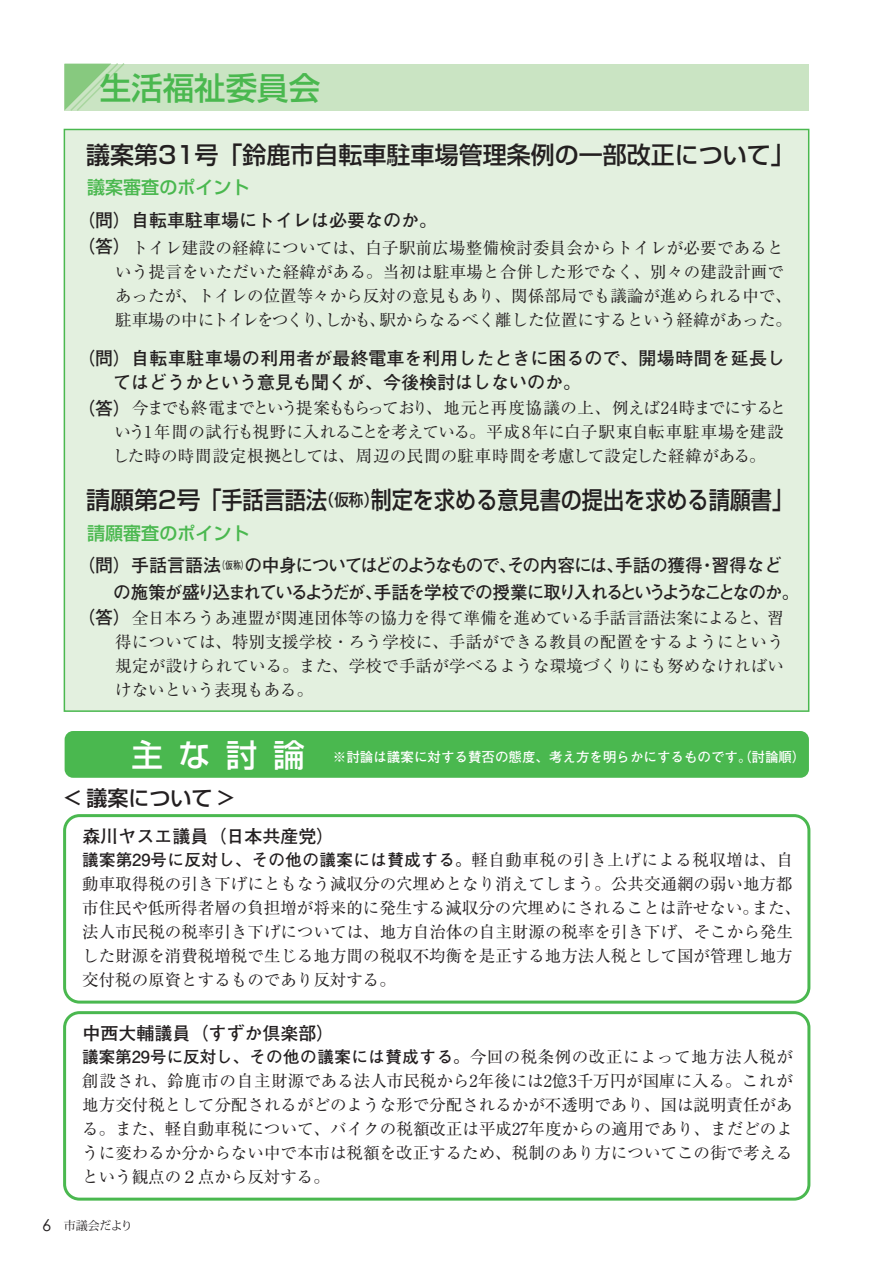
<style>
.page{position:relative;width:895px;height:1263px;background:#fff}
.page>*{position:absolute;margin:0;border:0;box-sizing:border-box;transform-origin:0 0}
.t1{font:500 31.5px "Shin Go Pr 5";color:#4ab84f}
.t2{font:500 31.5px "Shin Go Pr 5";color:#fff}
.t3{font:500 24px "Shin Go Pr 5";color:#231f20}
.t4{font:500 21px "Shin Go Pr 5";color:#231f20}
.t5{font:700 18px/24px "Futo Go B101 Pr 5";color:#231f20}
.t6{font:700 18px/27px "Futo Go B101 Pr 5";letter-spacing:-.075em;color:#231f20}
.t7{font:500 18px "Shin Go Pr 5";color:#4ab84f}
.t8{font:16.5px/24px "Ryumin Pr 5";color:#231f20}
.t9{font:700 16.5px "Futo Go B101 Pr 5";letter-spacing:.03em;color:#231f20}
.t10{font:700 13.5px "Futo Go B101 Pr 5";color:#fff}
.t11{font:12px "Koz Min Pro";letter-spacing:-.03em;color:#231f20}
.s1{font-family:"Futo Go B101 Pr 5";font-weight:700;font-size:18px}
.s2{font-size:16.5px}
.s3{font-family:"Ryumin Pr 5";font-weight:400}
.s4{font-family:"Century Gothic";font-size:16.5px}
</style>
<div class="page">
<div style="left:65px;top:731px;width:744px;height:47px;background:#4ab84f;border-radius:9px"></div>
<div style="left:63px;top:814px;width:747px;height:189px;border:3px solid #4ab84f;border-radius:15px"></div>
<div style="left:63px;top:1011px;width:747px;height:189px;border:3px solid #4ab84f;border-radius:15px"></div>
<div style="left:64px;top:64px;width:745px;height:46px;background:#cae4c3"></div>
<svg style="left:64px;top:63px;width:62px;height:48px"></svg>
<div style="left:64px;top:129px;width:745px;height:583px;background:#e3f0df;border:2px solid #4ab84f"></div>
<h1 class="t1" style="left:100px;top:62px;width:222px">生活福祉委員会</h1>
<h2 class="t3" style="left:86px;top:135px;width:710px">議案第31号「鈴鹿市自転車駐車場管理条例の一部改正について」</h2>
<p class="t7" style="left:87px;top:172px;width:164px">議案審査のポイント</p>
<p class="t5" style="left:77px;top:207px;width:362px">（問）自転車駐車場にトイレは必要なのか。</p>
<p class="t8" style="left:115px;top:234px;width:678px;text-indent:-38px"><span class="s1">（答）</span>トイレ建設の経緯については、白子駅前広場整備検討委員会からトイレが必要であるという提言をいただいた経緯がある。当初は駐車場と合併した形でなく、別々の建設計画であったが、トイレの位置等々から反対の意見もあり、関係部局でも議論が進められる中で、駐車場の中にトイレをつくり、しかも、駅からなるべく離した位置にするという経緯があった。</p>
<p class="t5" style="left:113px;top:345px;width:673px;text-indent:-36px">（問）自転車駐車場の利用者が最終電車を利用したときに困るので、開場時間を延長してはどうかという意見も聞くが、今後検討はしないのか。</p>
<p class="t8" style="left:112px;top:395px;width:675px;text-indent:-35px"><span class="s1">（答）</span>今までも終電までという提案ももらっており、地元と再度協議の上、例えば24時までにするという1年間の試行も視野に入れることを考えている。平成8年に白子駅東自転車駐車場を建設した時の時間設定根拠としては、周辺の民間の駐車時間を考慮して設定した経緯がある。</p>
<h2 class="t3" style="left:86px;top:480px;width:708px">請願第2号「手話言語法<span class="s2">（仮称）</span>制定を求める意見書の提出を求める請願書」</h2>
<p class="t7" style="left:87px;top:518px;width:164px">請願審査のポイント</p>
<p class="t6" style="left:113px;top:550px;width:687px;text-indent:-36px">（問）手話言語法<sup>（仮称）</sup>の中身についてはどのようなもので、その内容には、手話の獲得・習得などの施策が盛り込まれているようだが、手話を学校での授業に取り入れるというようなことなのか。</p>
<p class="t8" style="left:115px;top:604px;width:670px;text-align:justify;text-indent:-38px"><span class="s1">（答）</span>全日本ろうあ連盟が関連団体等の協力を得て準備を進めている手話言語法案によると、習得については、特別支援学校・ろう学校に、手話ができる教員の配置をするようにという規定が設けられている。また、学校で手話が学べるような環境づくりにも努めなければいけないという表現もある。</p>
<h1 class="t2" style="left:131px;top:729px;width:175px">主な討論</h1>
<p class="t4" style="left:64px;top:780px;width:172px">&lt; 議案について &gt;</p>
<p class="t5" style="left:83px;top:823px;width:253px">森川ヤスエ議員（日本共産党）</p>
<p class="t10" style="left:333px;top:746px;width:474px">※討論は議案に対する賛否の態度、考え方を明らかにするものです。（討論順）</p>
<p class="t9" style="left:82px;top:847px;width:712px">議案第29号に反対し、その他の議案には賛成する。<span class="s3">軽自動車税の引き上げによる税収増は、自</span></p>
<p class="t8" style="left:82px;top:871px;width:720px">動車取得税の引き下げにともなう減収分の穴埋めとなり消えてしまう。公共交通網の弱い地方都市住民や低所得者層の負担増が将来的に発生する減収分の穴埋めにされることは許せない。また、法人市民税の税率引き下げについては、地方自治体の自主財源の税率を引き下げ、そこから発生した財源を消費税増税で生じる地方間の税収不均衡を是正する地方法人税として国が管理し地方交付税の原資とするものであり反対する。</p>
<p class="t5" style="left:83px;top:1020px;width:253px">中西大輔議員（すずか倶楽部）</p>
<p class="t9" style="left:82px;top:1044px;width:712px">議案第29号に反対し、その他の議案には賛成する。<span class="s3">今回の税条例の改正によって地方法人税が</span></p>
<p class="t8" style="left:82px;top:1068px;width:712px;text-align:justify">創設され、鈴鹿市の自主財源である法人市民税から2年後には2億3千万円が国庫に入る。これが地方交付税として分配されるがどのような形で分配されるかが不透明であり、国は説明責任がある。また、軽自動車税について、バイクの税額改正は平成27年度からの適用であり、まだどのように変わるか分からない中で本市は税額を改正するため、税制のあり方についてこの街で考えるという観点の２点から反対する。</p>
<p class="t11" style="left:42px;top:1217px;width:92px"><span class="s4">6</span> 市議会だより</p>
</div>
